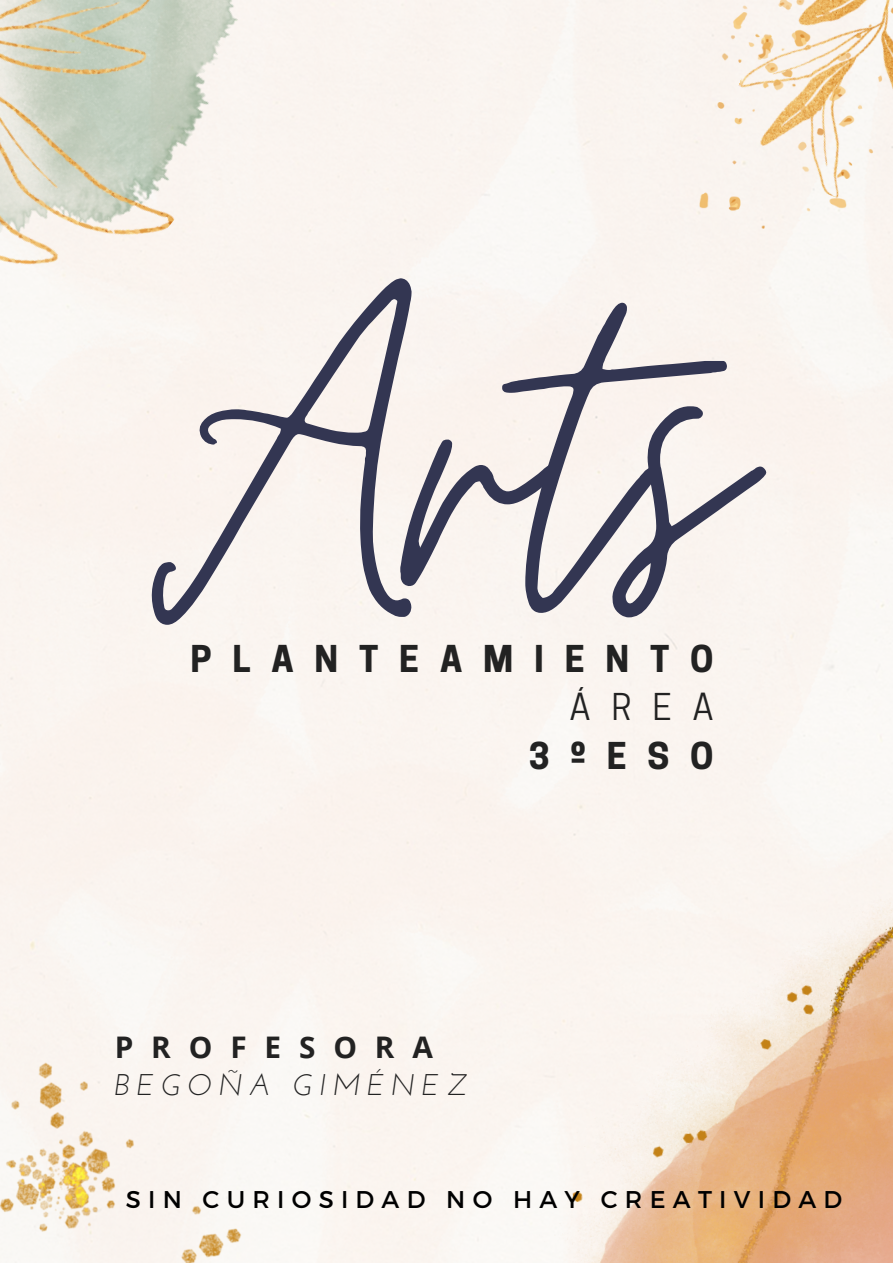
<style>
.page{position:relative;width:893px;height:1264px;background:#fff}
.page>*{position:absolute;margin:0;border:0;box-sizing:border-box;transform-origin:0 0}
.t1{font:497.55px "Moon Time";color:#333652}
.t2{font:700 34.65px "Cooper Hewitt";letter-spacing:.6em;color:#222}
.t3{font:34.65px "Cooper Hewitt";color:#222}
.t4{font:italic 29.7px "Josefin Sans";letter-spacing:.21em;color:#222}
.t5{font:700 29.7px "Open Sans";letter-spacing:.6em;color:#222}
.t6{font:24.15px "Montserrat";letter-spacing:.3em;color:#000}
</style>
<div class="page">
<div style="left:653px;top:0;width:60px;height:229px;background:#faf4ef"></div>
<img style="left:713px;top:0;width:179px;height:229px">
<img style="left:461px;top:851px;width:431px;height:411px">
<img style="left:0;top:1062px;width:241px;height:200px">
<div style="left:0;top:0;width:446px;height:394px;background:#faf4ef"></div>
<img style="left:0;top:0;width:287px;height:372px">
<h1 class="t1" style="left:152px;top:154px;width:590px">Arts</h1>
<h2 class="t2" style="left:190px;top:646px;width:524px">PLANTEAMIENTO</h2>
<h2 class="t3" style="left:569px;top:694px;width:146px">ÁREA</h2>
<h2 class="t2" style="left:529px;top:742px;width:186px">3ºESO</h2>
<p class="t5" style="left:115px;top:1026px;width:320px">PROFESORA</p>
<p class="t4" style="left:115px;top:1072px;width:353px">BEGOÑA GIMÉNEZ</p>
<p class="t6" style="left:126px;top:1183px;width:718px">SIN CURIOSIDAD NO HAY CREATIVIDAD</p>
</div>
